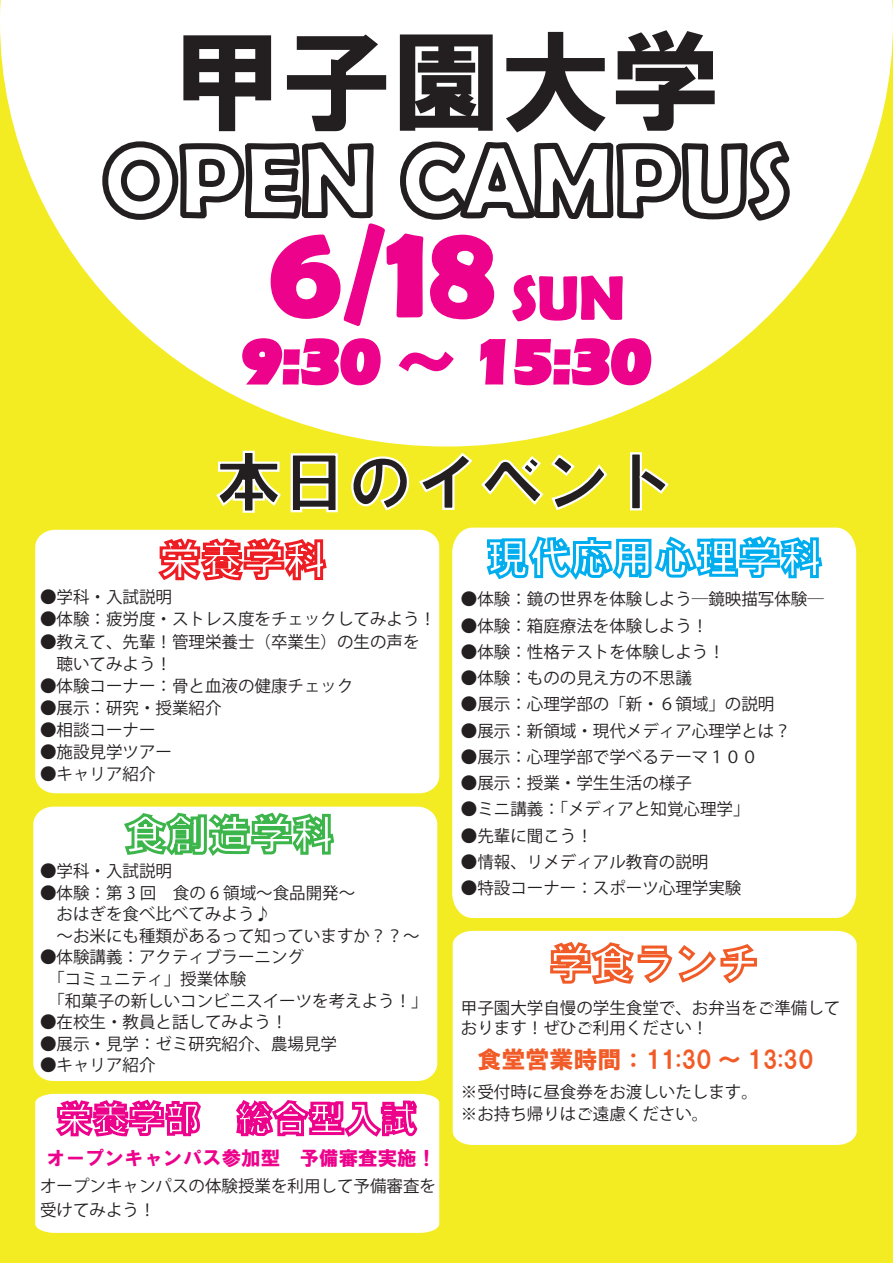
<style>
.page{position:relative;width:893px;height:1263px;background:#f4ec23}
.page>*{position:absolute;margin:0;border:0;box-sizing:border-box;transform-origin:0 0}
.t1{font:700 133.5px "Berlin Sans FB Demi";color:#ed028c}
.t2{font:109.5px "HGS Soei Kakugothic UB";color:#231f20}
.t3{font:66px "HGS Soei Kakugothic UB";color:#231f20}
.t4{font:700 61.5px "Eras ITC";color:#ed028c}
.t5{font:24px "HGS Soei Kakugothic UB";color:#f15b27}
.t6{font:19.5px "HGS Soei Kakugothic UB";color:#ed028c}
.t7{font:16.5px/22px "Koz Go Pro";color:#231f20}
.s1{font-size:61.5px}
.s2{font-family:"MS UI Gothic";font-weight:400}
</style>
<div class="page">
<svg style="left:0;top:0;width:893px;height:446px"></svg>
<div style="left:35px;top:530px;width:404px;height:263px;background:#fff"></div>
<div style="left:452px;top:528px;width:404px;height:390px;background:#fff"></div>
<div style="left:33px;top:807px;width:404px;height:274px;background:#fff"></div>
<div style="left:453px;top:931px;width:404px;height:214px;background:#fff"></div>
<div style="left:35px;top:1094px;width:404px;height:139px;background:#fff"></div>
<svg style="left:155px;top:536px;width:173px;height:46px;background:#f69092"></svg>
<svg style="left:122px;top:809px;width:214px;height:49px;background:#a4dcab"></svg>
<svg style="left:485px;top:534px;width:339px;height:48px;background:#90dbf7"></svg>
<svg style="left:99px;top:0;width:694px;height:398px;background:#ede5e0"></svg>
<svg style="left:547px;top:940px;width:211px;height:46px;background:#fac8b7"></svg>
<svg style="left:216px;top:450px;width:65px;height:63px"></svg>
<svg style="left:290px;top:453px;width:48px;height:60px"></svg>
<svg style="left:351px;top:456px;width:59px;height:55px"></svg>
<svg style="left:419px;top:452px;width:54px;height:58px"></svg>
<svg style="left:481px;top:454px;width:127px;height:57px"></svg>
<svg style="left:630px;top:452px;width:39px;height:59px"></svg>
<svg style="left:51px;top:1098px;width:152px;height:40px;background:#f575c0"></svg>
<svg style="left:234px;top:1097px;width:185px;height:44px;background:#f68ac9"></svg>
<p class="t2" style="left:173px;top:27px;width:549px">甲子園大学</p>
<p class="t1" style="left:268px;top:193px;width:358px">6/18 <span class="s1">SUN</span></p>
<p class="t4" style="left:242px;top:326px;width:410px">9:30 <span class="s2">～</span> 15:30</p>
<p class="t7" style="left:40px;top:587px;width:133px">●学科・入試説明</p>
<p class="t3" style="left:215px;top:448px;width:463px">本日のイベント</p>
<p class="t7" style="left:461px;top:589px;width:364px">●体験：鏡の世界を体験しよう─鏡映描写体験─</p>
<p class="t7" style="left:40px;top:609px;width:398px">●体験：疲労度・ストレス度をチェックしてみよう！</p>
<p class="t7" style="left:40px;top:631px;width:381px">●教えて、先輩！管理栄養士（卒業生）の生の声を　聴いてみよう！</p>
<p class="t7" style="left:40px;top:675px;width:315px">●体験コーナー：骨と血液の健康チェック</p>
<p class="t7" style="left:40px;top:697px;width:183px">●展示：研究・授業紹介</p>
<p class="t7" style="left:40px;top:719px;width:117px">●相談コーナー</p>
<p class="t7" style="left:40px;top:741px;width:133px">●施設見学ツアー</p>
<p class="t7" style="left:40px;top:763px;width:117px">●キャリア紹介</p>
<p class="t7" style="left:40px;top:860px;width:133px">●学科・入試説明</p>
<p class="t7" style="left:40px;top:882px;width:317px">●体験：第 3 回　食の 6 領域～食品開発～</p>
<p class="t7" style="left:40px;top:925px;width:381px">　～お米にも種類があるって知っていますか？？～</p>
<p class="t7" style="left:40px;top:947px;width:265px">●体験講義：アクティブラーニング</p>
<p class="t7" style="left:57px;top:903px;width:216px">おはぎを食べ比べてみよう♪</p>
<p class="t7" style="left:40px;top:968px;width:208px">　「コミュニティ」授業体験</p>
<p class="t7" style="left:40px;top:990px;width:389px">　「和菓子の新しいコンビニスイーツを考えよう！」</p>
<p class="t7" style="left:40px;top:1011px;width:249px">●在校生・教員と話してみよう！</p>
<p class="t7" style="left:40px;top:1033px;width:298px">●展示・見学：ゼミ研究紹介、農場見学</p>
<p class="t7" style="left:40px;top:1055px;width:117px">●キャリア紹介</p>
<p class="t6" style="left:46px;top:1148px;width:391px">オープンキャンパス参加型　予備審査実施！</p>
<p class="t7" style="left:40px;top:1175px;width:397px;line-height:23.4px">オープンキャンパスの体験授業を利用して予備審査を受けてみよう！</p>
<p class="t7" style="left:461px;top:615px;width:249px">●体験：箱庭療法を体験しよう！</p>
<p class="t7" style="left:461px;top:641px;width:265px">●体験：性格テストを体験しよう！</p>
<p class="t7" style="left:461px;top:667px;width:232px">●体験：ものの見え方の不思議</p>
<p class="t7" style="left:461px;top:694px;width:315px">●展示：心理学部の「新・６領域」の説明</p>
<p class="t7" style="left:461px;top:720px;width:331px">●展示：新領域・現代メディア心理学とは？</p>
<p class="t7" style="left:461px;top:746px;width:298px">●展示：心理学部で学べるテーマ１００</p>
<p class="t7" style="left:461px;top:772px;width:232px">●展示：授業・学生生活の様子</p>
<p class="t7" style="left:461px;top:799px;width:290px">●ミニ講義：「メディアと知覚心理学」</p>
<p class="t7" style="left:461px;top:851px;width:249px">●情報、リメディアル教育の説明</p>
<p class="t7" style="left:461px;top:877px;width:282px">●特設コーナー：スポーツ心理学実験</p>
<p class="t7" style="left:461px;top:825px;width:133px">●先輩に聞こう！</p>
<p class="t7" style="left:461px;top:998px;width:381px;line-height:20.9px">甲子園大学自慢の学生食堂で、お弁当をご準備しております！ぜひご利用ください！</p>
<p class="t5" style="left:478px;top:1047px;width:337px">食堂営業時間：11:30 ～ 13:30</p>
<p class="t7" style="left:461px;top:1082px;width:298px;line-height:21.3px">※受付時に昼食券をお渡しいたします。※お持ち帰りはご遠慮ください。</p>
</div>
